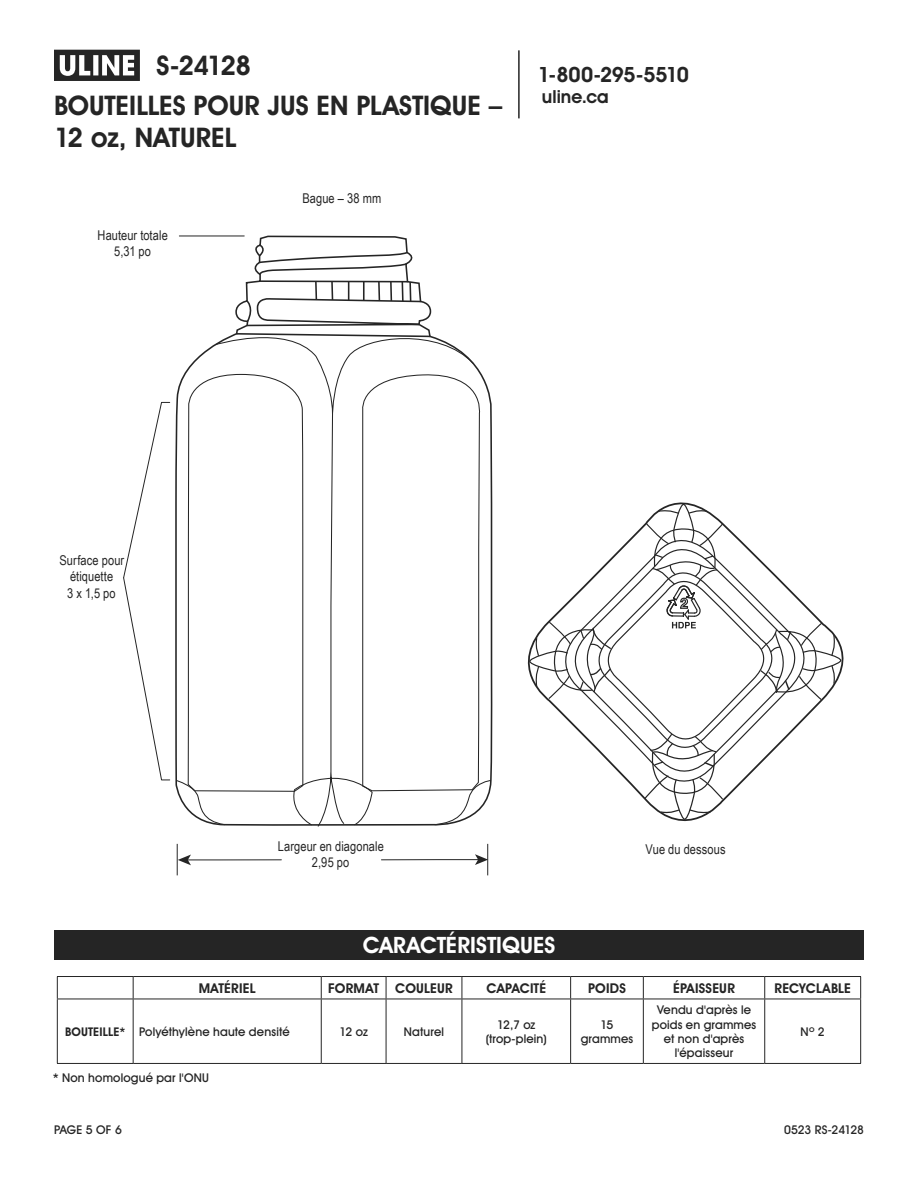
<style>
.page{position:relative;width:918px;height:1188px;background:#fff}
.page>*{position:absolute;margin:0;border:0;box-sizing:border-box;transform-origin:0 0}
.t1{font:700 27px/39.9px "Uline Two Knine";color:#252525}
.t2{font:700 22.5px "Uline Two Knine";color:#fff}
.t3{font:700 21px "Uline Two Knine";letter-spacing:-.02em;color:#252525}
.t4{font:700 18px "Uline Two Knine";color:#252525}
.t5{font:13.5px/16.2px "Arial Narrow";letter-spacing:.005em;color:#252525;text-align:center}
.t6{font:700 13.5px "Uline Two Knine";letter-spacing:.015em;color:#252525}
.t7{font:12px/14.4px "Uline Two Knine";letter-spacing:.015em;color:#252525;text-align:center}
.t8{font:12px "Uline Two Knine";letter-spacing:-.015em;color:#252525}
.s1{font-weight:700}
</style>
<div class="page">
<hr style="left:518px;top:50px;width:2px;height:68px;background:#252525">
<svg style="left:54px;top:50px;width:86px;height:31px"></svg>
<svg style="left:178px;top:855px;width:104px;height:10px"></svg>
<hr style="left:177px;top:844px;width:1px;height:31px;background:#252525">
<svg style="left:381px;top:854px;width:106px;height:11px"></svg>
<hr style="left:487px;top:844px;width:1px;height:31px;background:#252525">
<svg style="left:123px;top:244px;width:369px;height:583px"></svg>
<svg style="left:528px;top:503px;width:314px;height:318px"></svg>
<div style="left:54px;top:930px;width:810px;height:30px;background:#252525"></div>
<hr style="left:57px;top:976px;width:76px;height:1px;background:#252525">
<svg style="left:57px;top:977px;width:1px;height:22px"></svg>
<hr style="left:133px;top:976px;width:188px;height:1px;background:#252525">
<svg style="left:133px;top:977px;width:1px;height:22px"></svg>
<hr style="left:321px;top:976px;width:65px;height:1px;background:#252525">
<svg style="left:321px;top:977px;width:1px;height:22px"></svg>
<hr style="left:386px;top:976px;width:76px;height:1px;background:#252525">
<svg style="left:386px;top:977px;width:1px;height:22px"></svg>
<hr style="left:462px;top:976px;width:109px;height:1px;background:#252525">
<svg style="left:462px;top:977px;width:1px;height:22px"></svg>
<hr style="left:571px;top:976px;width:72px;height:1px;background:#252525">
<svg style="left:570px;top:977px;width:1px;height:22px"></svg>
<hr style="left:643px;top:976px;width:122px;height:1px;background:#252525">
<svg style="left:643px;top:977px;width:1px;height:22px"></svg>
<hr style="left:765px;top:976px;width:96px;height:1px;background:#252525">
<svg style="left:764px;top:977px;width:1px;height:22px"></svg>
<svg style="left:860px;top:977px;width:1px;height:22px"></svg>
<hr style="left:57px;top:999px;width:1px;height:64px;background:#252525">
<hr style="left:133px;top:999px;width:1px;height:64px;background:#252525">
<hr style="left:321px;top:999px;width:1px;height:64px;background:#252525">
<hr style="left:386px;top:999px;width:1px;height:64px;background:#252525">
<hr style="left:462px;top:999px;width:1px;height:64px;background:#252525">
<hr style="left:570px;top:999px;width:1px;height:64px;background:#252525">
<hr style="left:643px;top:999px;width:1px;height:64px;background:#252525">
<hr style="left:764px;top:999px;width:1px;height:64px;background:#252525">
<hr style="left:860px;top:999px;width:1px;height:64px;background:#252525">
<hr style="left:57px;top:1063px;width:76px;height:1px;background:#252525">
<hr style="left:133px;top:1063px;width:188px;height:1px;background:#252525">
<hr style="left:321px;top:1063px;width:65px;height:1px;background:#252525">
<hr style="left:386px;top:1063px;width:76px;height:1px;background:#252525">
<hr style="left:462px;top:1063px;width:109px;height:1px;background:#252525">
<hr style="left:571px;top:1063px;width:72px;height:1px;background:#252525">
<hr style="left:643px;top:1063px;width:122px;height:1px;background:#252525">
<hr style="left:765px;top:1063px;width:96px;height:1px;background:#252525">
<hr style="left:57px;top:999px;width:76px;height:1px;background:#252525">
<hr style="left:133px;top:999px;width:188px;height:1px;background:#252525">
<hr style="left:321px;top:999px;width:65px;height:1px;background:#252525">
<hr style="left:386px;top:999px;width:76px;height:1px;background:#252525">
<hr style="left:462px;top:999px;width:109px;height:1px;background:#252525">
<hr style="left:571px;top:999px;width:72px;height:1px;background:#252525">
<hr style="left:643px;top:999px;width:122px;height:1px;background:#252525">
<hr style="left:765px;top:999px;width:96px;height:1px;background:#252525">
<h1 class="t1" style="left:54px;top:45px;width:450px;text-indent:103px">S-24128<br>BOUTEILLES POUR JUS EN PLASTIQUE –</h1>
<h1 class="t1" style="left:54px;top:117px;width:184px">12 oz, NATUREL</h1>
<p class="t5" style="left:98px;top:227px;width:72px">Hauteur totale<br>5,31 po</p>
<p class="t5" style="left:302px;top:190px;width:80px">Bague – 38 mm</p>
<h3 class="t3" style="left:538px;top:62px;width:152px">1-800-295-5510</h3>
<h3 class="t4" style="left:542px;top:86px;width:68px">uline.ca</h3>
<p class="t5" style="left:59px;top:552px;width:66px">Surface pour étiquette<br>3 x 1,5 po</p>
<p class="t5" style="left:278px;top:838px;width:108px">Largeur en diagonale<br>2,95 po</p>
<p class="t5" style="left:646px;top:841px;width:81px">Vue du dessous</p>
<h2 class="t2" style="left:363px;top:931px;width:194px">CARACTÉRISTIQUES</h2>
<p class="t6" style="left:199px;top:980px;width:59px">MATÉRIEL</p>
<p class="t6" style="left:328px;top:980px;width:126px">FORMAT COULEUR</p>
<p class="t6" style="left:486px;top:980px;width:61px">CAPACITÉ</p>
<p class="t6" style="left:588px;top:980px;width:39px">POIDS</p>
<p class="t6" style="left:673px;top:980px;width:63px">ÉPAISSEUR</p>
<p class="t6" style="left:774px;top:980px;width:78px">RECYCLABLE</p>
<p class="t7" style="left:65px;top:1024px;width:226px"><span class="s1">BOUTEILLE*</span> Polyéthylène haute densité</p>
<p class="t7" style="left:339px;top:1024px;width:30px">12 oz</p>
<p class="t7" style="left:404px;top:1024px;width:42px">Naturel</p>
<p class="t7" style="left:486px;top:1017px;width:62px">12,7 oz (trop-plein)</p>
<p class="t7" style="left:581px;top:1017px;width:54px">15 grammes</p>
<p class="t7" style="left:652px;top:1003px;width:106px">Vendu d'après le poids en grammes et non d'après l'épaisseur</p>
<p class="t7" style="left:801px;top:1024px;width:26px">Nº 2</p>
<p class="t7" style="left:53px;top:1071px;width:158px">* Non homologué par l'ONU</p>
<p class="t7" style="left:54px;top:1122px;width:69px">PAGE 5 OF 6</p>
<p class="t8" style="left:784px;top:1122px;width:81px">0523 RS-24128</p>
</div>
